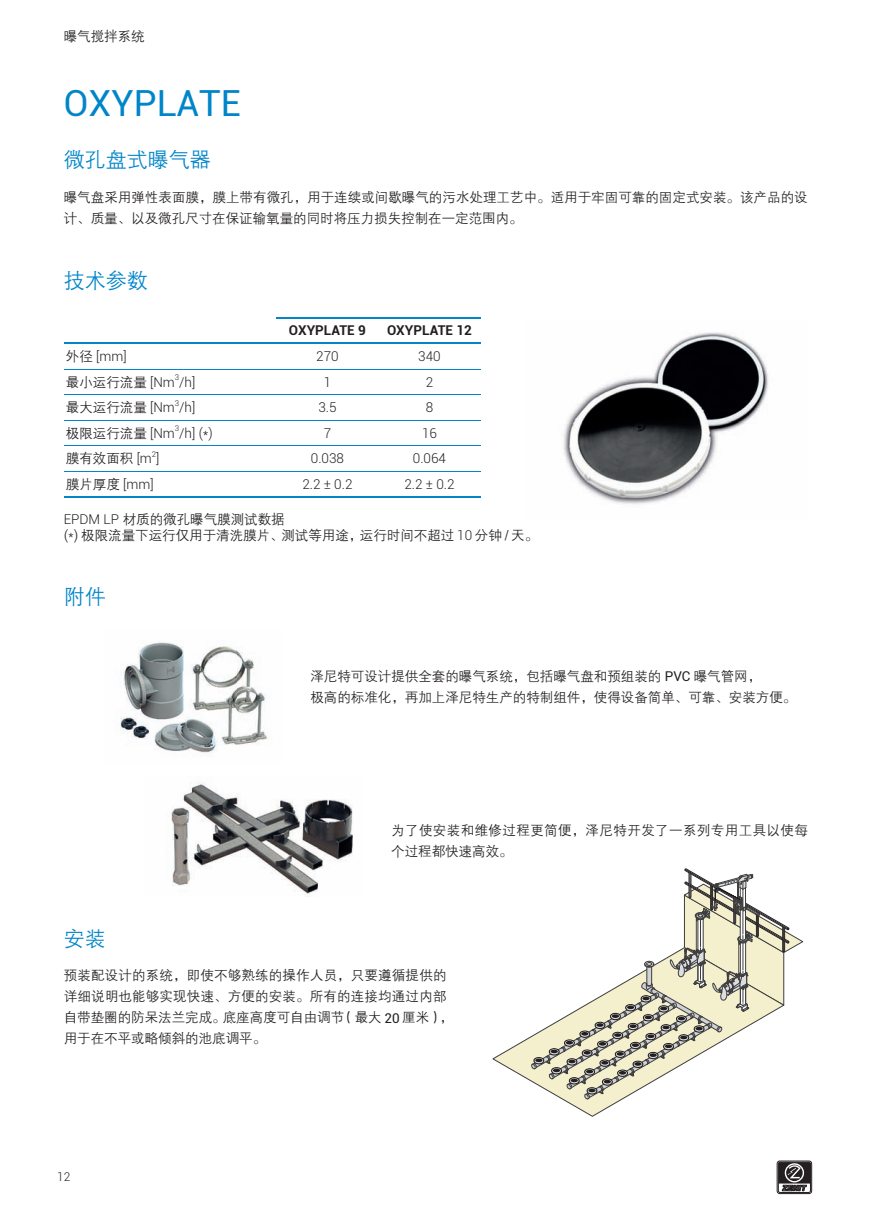
<style>
.page{position:relative;width:893px;height:1212px;background:#fff}
.page>*{position:absolute;margin:0;border:0;box-sizing:border-box;transform-origin:0 0}
.t1{font:36px "Roboto";color:#0185c9}
.t2{font:21px "FZZDXJW GB1 0";color:#0185c9}
.t3{font:13.5px/21px "FZZDXJW GB1 0";color:#231f20}
.t4{font:300 13.5px "Roboto";color:#231f20}
.t5{font:13.5px/21px "FZZDXJW GB1 0";letter-spacing:.03em;color:#231f20}
.t6{font:700 13.5px "Roboto";color:#231f20}
.t7{font:13.5px "FZZDXJW GB1 0";color:#231f20}
.t8{font:300 12px "Roboto";color:#231f20}
.t9{font:300 7.8px "Roboto";color:#231f20}
.s1{font-family:"FZZDXJW GB1 0";font-weight:400}
.s2{font-family:"Roboto";font-weight:300}
.s3{font-family:"Roboto"}
</style>
<div class="page">
<div style="left:777px;top:1160px;width:35px;height:34px;border:1px solid #231f20;border-radius:3px"></div>
<div style="left:778px;top:1162px;width:33px;height:30px;border:1px solid #231f20;border-radius:2px"></div>
<svg style="left:778px;top:1162px;width:32px;height:29px"></svg>
<svg style="left:492px;top:1036px;width:131px;height:81px"></svg>
<svg style="left:531px;top:868px;width:272px;height:231px"></svg>
<img style="left:120px;top:641px;width:148px;height:112px">
<img style="left:171px;top:782px;width:182px;height:114px">
<img style="left:563px;top:332px;width:206px;height:173px">
<hr style="left:276px;top:317px;width:102px;height:1px;background:#0386c9">
<hr style="left:378px;top:317px;width:102px;height:1px;background:#0386c9">
<hr style="left:64px;top:342px;width:212px;height:2px;background:#0386c9">
<hr style="left:276px;top:342px;width:102px;height:2px;background:#0386c9">
<hr style="left:378px;top:342px;width:102px;height:2px;background:#0386c9">
<hr style="left:64px;top:496px;width:212px;height:1px;background:#0386c9">
<hr style="left:276px;top:496px;width:102px;height:1px;background:#0386c9">
<hr style="left:378px;top:496px;width:102px;height:1px;background:#0386c9">
<hr style="left:64px;top:369px;width:212px;height:1px;background:#0386c9">
<hr style="left:276px;top:369px;width:102px;height:1px;background:#0386c9">
<hr style="left:378px;top:369px;width:102px;height:1px;background:#0386c9">
<hr style="left:64px;top:394px;width:212px;height:1px;background:#0386c9">
<hr style="left:276px;top:394px;width:102px;height:1px;background:#0386c9">
<hr style="left:378px;top:394px;width:102px;height:1px;background:#0386c9">
<hr style="left:64px;top:420px;width:212px;height:1px;background:#0386c9">
<hr style="left:276px;top:420px;width:102px;height:1px;background:#0386c9">
<hr style="left:378px;top:420px;width:102px;height:1px;background:#0386c9">
<hr style="left:64px;top:445px;width:212px;height:1px;background:#0386c9">
<hr style="left:276px;top:445px;width:102px;height:1px;background:#0386c9">
<hr style="left:378px;top:445px;width:102px;height:1px;background:#0386c9">
<hr style="left:64px;top:471px;width:212px;height:1px;background:#0386c9">
<hr style="left:276px;top:471px;width:102px;height:1px;background:#0386c9">
<hr style="left:378px;top:471px;width:102px;height:1px;background:#0386c9">
<p class="t7" style="left:64px;top:29px;width:82px">曝气搅拌系统</p>
<h1 class="t1" style="left:64px;top:78px;width:178px">OXYPLATE</h1>
<h2 class="t2" style="left:64px;top:149px;width:149px">微孔盘式曝气器</h2>
<p class="t3" style="left:64px;top:187px;width:745px">曝气盘采用弹性表面膜，膜上带有微孔，用于连续或间歇曝气的污水处理工艺中。适用于牢固可靠的固定式安装。该产品的设计、质量、以及微孔尺寸在保证输氧量的同时将压力损失控制在一定范围内。</p>
<h2 class="t2" style="left:64px;top:269px;width:85px">技术参数</h2>
<p class="t6" style="left:289px;top:321px;width:78px">OXYPLATE 9</p>
<p class="t6" style="left:387px;top:321px;width:86px">OXYPLATE 12</p>
<p class="t4" style="left:66px;top:347px;width:62px"><span class="s1">外径</span> [mm]</p>
<p class="t4" style="left:316px;top:347px;width:24px">270</p>
<p class="t4" style="left:418px;top:347px;width:24px">340</p>
<p class="t3" style="left:66px;top:372px;width:131px">最小运行流量 <span class="s2">[Nm /h]</span></p>
<p class="t9" style="left:175px;top:372px;width:6px">3</p>
<p class="t4" style="left:324px;top:372px;width:9px">1</p>
<p class="t4" style="left:426px;top:372px;width:9px">2</p>
<p class="t3" style="left:66px;top:397px;width:131px">最大运行流量 <span class="s2">[Nm /h]</span></p>
<p class="t9" style="left:175px;top:397px;width:6px">3</p>
<p class="t4" style="left:318px;top:398px;width:20px">3.5</p>
<p class="t4" style="left:426px;top:398px;width:9px">8</p>
<p class="t4" style="left:66px;top:423px;width:149px"><span class="s1">极限运行流量</span> [Nm /h] (*)</p>
<p class="t9" style="left:175px;top:423px;width:6px">3</p>
<p class="t4" style="left:324px;top:423px;width:9px">7</p>
<p class="t4" style="left:422px;top:423px;width:16px">16</p>
<p class="t9" style="left:152px;top:448px;width:6px">2</p>
<p class="t4" style="left:311px;top:449px;width:35px">0.038</p>
<p class="t4" style="left:413px;top:449px;width:35px">0.064</p>
<p class="t3" style="left:66px;top:474px;width:89px">膜片厚度 <span class="s2">[mm]</span></p>
<p class="t4" style="left:302px;top:474px;width:52px">2.2 ± 0.2</p>
<p class="t4" style="left:404px;top:474px;width:52px">2.2 ± 0.2</p>
<p class="t3" style="left:66px;top:448px;width:95px">膜有效面积 <span class="s2">[m ]</span></p>
<p class="t3" style="left:64px;top:512px;width:476px;line-height:16.2px"><span class="s2">EPDM LP</span> 材质的微孔曝气膜测试数据<br>(<span class="s2">*</span>) 极限流量下运行仅用于清洗膜片、测试等用途，运行时间不超过 <span class="s2">10</span> 分钟 / 天。</p>
<h2 class="t2" style="left:64px;top:586px;width:43px">附件</h2>
<p class="t3" style="left:310px;top:666px;width:487px">泽尼特可设计提供全套的曝气系统，包括曝气盘和预组装的 <span class="s3">PVC</span> 曝气管网，<br>极高的标准化，再加上泽尼特生产的特制组件，使得设备简单、可靠、安装方便。</p>
<p class="t5" style="left:391px;top:820px;width:418px">为了使安装和维修过程更简便，泽尼特开发了一系列专用工具以使每个过程都快速高效。</p>
<h2 class="t2" style="left:64px;top:927px;width:44px">安装</h2>
<p class="t3" style="left:64px;top:966px;width:391px">预装配设计的系统，即使不够熟练的操作人员，只要遵循提供的详细说明也能够实现快速、方便的安装。所有的连接均通过内部自带垫圈的防呆法兰完成。底座高度可自由调节（最大 <span class="s3">20</span> 厘米），用于在不平或略倾斜的池底调平。</p>
<p class="t8" style="left:57px;top:1169px;width:15px">12</p>
</div>
